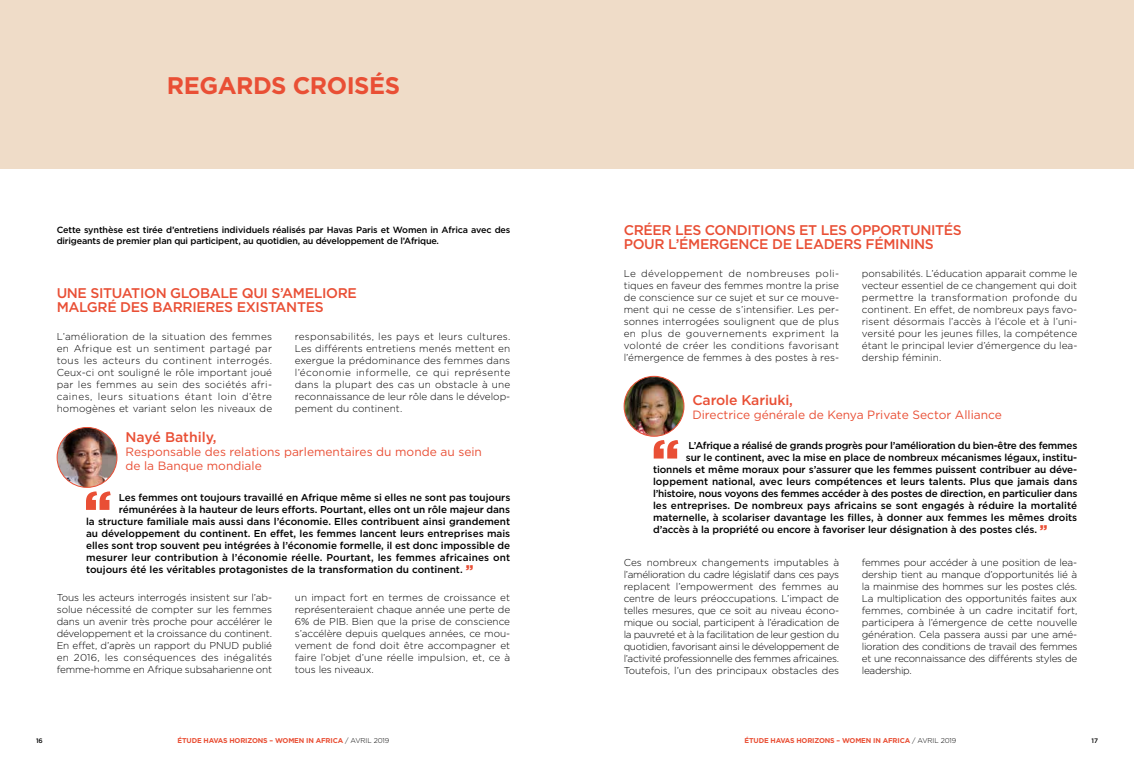
<style>
.page{position:relative;width:1134px;height:766px;background:#fff}
.page>*{position:absolute;margin:0;border:0;box-sizing:border-box;transform-origin:0 0}
.t1{font:900 51px "Gotham";color:#e94f35}
.t2{font:700 24px "Gotham";letter-spacing:-.02em;color:#e94f35}
.t3{font:500 14px/14px "Gotham";letter-spacing:-.025em;color:#e94f35}
.t4{font:500 14px "Gotham";color:#e94f35}
.t5{font:12px/14px "Gotham";color:#e94f35}
.t6{font:300 10px/12px "Gotham";color:#000;text-align:justify}
.t7{font:500 10px "Gotham";letter-spacing:-.005em;color:#000}
.t8{font:500 10px "Gotham";letter-spacing:-.025em;color:#000}
.t9{font:500 9px/11px "Gotham";letter-spacing:-.02em;color:#000}
.t10{font:700 7px "Gotham";letter-spacing:-.02em;color:#e94f35}
.t11{font:500 6.5px "Gotham";color:#000}
.s1{font-weight:900;font-size:14px;color:#e94f35}
.s2{font-weight:300;color:#000}
</style>
<div class="page">
<div style="left:0;top:0;width:1134px;height:169px;background:#efdcc8"></div>
<img style="left:57px;top:427px;width:60px;height:60px;border-radius:30px">
<div style="left:57px;top:427px;width:60px;height:60px;border:1px solid #e94f35;border-radius:50%"></div>
<img style="left:624px;top:376px;width:60px;height:60px;border-radius:30px">
<div style="left:624px;top:376px;width:60px;height:60px;border:1px solid #e94f35;border-radius:50%"></div>
<h2 class="t2" style="left:167px;top:70px;width:235px">REGARDS CROISÉS</h2>
<p class="t9" style="left:57px;top:224px;width:455px">Cette synthèse est tirée d’entretiens individuels réalisés par Havas Paris et Women in Africa avec des dirigeants de premier plan qui participent, au quotidien, au développement de l’Afrique.</p>
<h3 class="t3" style="left:57px;top:286px;width:302px">UNE SITUATION GLOBALE QUI S’AMELIORE<br>MALGRÉ DES BARRIERES EXISTANTES</h3>
<p class="t6" style="left:57px;top:330px;width:217px">L’amélioration de la situation des femmes en Afrique est un sentiment partagé par tous les acteurs du continent interrogés.<br>Ceux-ci ont souligné le rôle important joué par les femmes au sein des sociétés afri&shy;caines, leurs situations étant loin d’être homogènes et variant selon les niveaux de</p>
<p class="t6" style="left:295px;top:330px;width:217px">responsabilités, les pays et leurs cultures.<br>Les différents entretiens menés mettent en exergue la prédominance des femmes dans l’économie informelle, ce qui représente dans la plupart des cas un obstacle à une reconnaissance de leur rôle dans le dévelop&shy;pement du continent.</p>
<h3 class="t4" style="left:125px;top:428px;width:93px">Nayé Bathily,</h3>
<p class="t5" style="left:125px;top:444px;width:358px">Responsable des relations parlementaires du monde au sein de la Banque mondiale</p>
<p class="t7" style="left:119px;top:490px;width:393px">Les femmes ont toujours travaillé en Afrique même si elles ne sont pas toujours</p>
<p class="t7" style="left:119px;top:502px;width:393px">rémunérées à la hauteur de leurs efforts. Pourtant, elles ont un rôle majeur dans</p>
<p class="t7" style="left:86px;top:514px;width:426px">la structure familiale mais aussi dans l’économie. Elles contribuent ainsi grandement</p>
<p class="t7" style="left:86px;top:526px;width:426px">au développement du continent. En effet, les femmes lancent leurs entreprises mais</p>
<p class="t7" style="left:86px;top:538px;width:426px">elles sont trop souvent peu intégrées à l’économie formelle, il est donc impossible de</p>
<p class="t7" style="left:86px;top:550px;width:426px">mesurer leur contribution à l’économie réelle. Pourtant, les femmes africaines ont</p>
<p class="t7" style="left:86px;top:562px;width:389px">toujours été les véritables protagonistes de la transformation du continent. <span class="s1">”</span></p>
<h1 class="t1" style="left:84px;top:474px;width:29px">“</h1>
<p class="t6" style="left:57px;top:590px;width:217px">Tous les acteurs interrogés insistent sur l’ab&shy;solue nécessité de compter sur les femmes dans un avenir très proche pour accélérer le développement et la croissance du continent.<br>En effet, d’après un rapport du PNUD publié en 2016, les conséquences des inégalités femme-homme en Afrique subsaharienne ont</p>
<p class="t6" style="left:295px;top:590px;width:217px">un impact fort en termes de croissance et représenteraient chaque année une perte de 6% de PIB. Bien que la prise de conscience s’accélère depuis quelques années, ce mou&shy;vement de fond doit être accompagner et faire l’objet d’une réelle impulsion, et, ce à tous les niveaux.</p>
<h3 class="t3" style="left:624px;top:223px;width:340px">CRÉER LES CONDITIONS ET LES OPPORTUNITÉS<br>POUR L’ÉMERGENCE DE LEADERS FÉMININS</h3>
<p class="t6" style="left:624px;top:267px;width:217px">Le développement de nombreuses poli&shy;tiques en faveur des femmes montre la prise de conscience sur ce sujet et sur ce mouve&shy;ment qui ne cesse de s’intensifier. Les per&shy;sonnes interrogées soulignent que de plus en plus de gouvernements expriment la volonté de créer les conditions favorisant l’émergence de femmes à des postes à res-</p>
<p class="t6" style="left:862px;top:267px;width:217px">ponsabilités. L’éducation apparait comme le vecteur essentiel de ce changement qui doit permettre la transformation profonde du continent. En effet, de nombreux pays favo&shy;risent désormais l’accès à l’école et à l’uni&shy;versité pour les jeunes filles, la compétence étant le principal levier d’émergence du lea&shy;dership féminin.</p>
<h3 class="t3" style="left:692px;top:392px;width:102px">Carole Kariuki,</h3>
<p class="t5" style="left:692px;top:407px;width:311px">Directrice générale de Kenya Private Sector Alliance</p>
<h1 class="t1" style="left:652px;top:422px;width:29px">“</h1>
<p class="t8" style="left:688px;top:439px;width:390px">L’Afrique a réalisé de grands progrès pour l’amélioration du bien-être des femmes</p>
<p class="t7" style="left:686px;top:451px;width:393px">sur le continent, avec la mise en place de nombreux mécanismes légaux, institu-</p>
<p class="t7" style="left:653px;top:463px;width:426px">tionnels et même moraux pour s’assurer que les femmes puissent contribuer au déve-</p>
<p class="t7" style="left:653px;top:475px;width:426px">loppement national, avec leurs compétences et leurs talents. Plus que jamais dans</p>
<p class="t7" style="left:653px;top:487px;width:426px">l’histoire, nous voyons des femmes accéder à des postes de direction, en particulier dans</p>
<p class="t7" style="left:653px;top:499px;width:426px">les entreprises. De nombreux pays africains se sont engagés à réduire la mortalité</p>
<p class="t7" style="left:653px;top:511px;width:426px">maternelle, à scolariser davantage les filles, à donner aux femmes les mêmes droits</p>
<p class="t7" style="left:653px;top:523px;width:396px">d’accès à la propriété ou encore à favoriser leur désignation à des postes clés. <span class="s1">”</span></p>
<p class="t6" style="left:624px;top:556px;width:217px">Ces nombreux changements imputables à l’amélioration du cadre législatif dans ces pays replacent l’empowerment des femmes au centre de leurs préoccupations. L’impact de telles mesures, que ce soit au niveau écono&shy;mique ou social, participent à l’éradication de la pauvreté et à la facilitation de leur gestion du quotidien, favorisant ainsi le développement de l’activité professionnelle des femmes africaines.<br>Toutefois, l’un des principaux obstacles des</p>
<p class="t6" style="left:862px;top:556px;width:217px">femmes pour accéder à une position de lea&shy;dership tient au manque d’opportunités lié à la mainmise des hommes sur les postes clés.<br>La multiplication des opportunités faites aux femmes, combinée à un cadre incitatif fort, participera à l’émergence de cette nouvelle génération. Cela passera aussi par une amé&shy;lioration des conditions de travail des femmes et une reconnaissance des différents styles de leadership.</p>
<p class="t11" style="left:36px;top:736px;width:8px">16</p>
<p class="t10" style="left:178px;top:735px;width:213px">ÉTUDE HAVAS HORIZONS – WOMEN IN AFRICA <span class="s2">/ AVRIL 2019</span></p>
<p class="t10" style="left:744px;top:735px;width:213px">ÉTUDE HAVAS HORIZONS – WOMEN IN AFRICA <span class="s2">/ AVRIL 2019</span></p>
<p class="t11" style="left:1091px;top:736px;width:8px">17</p>
</div>
